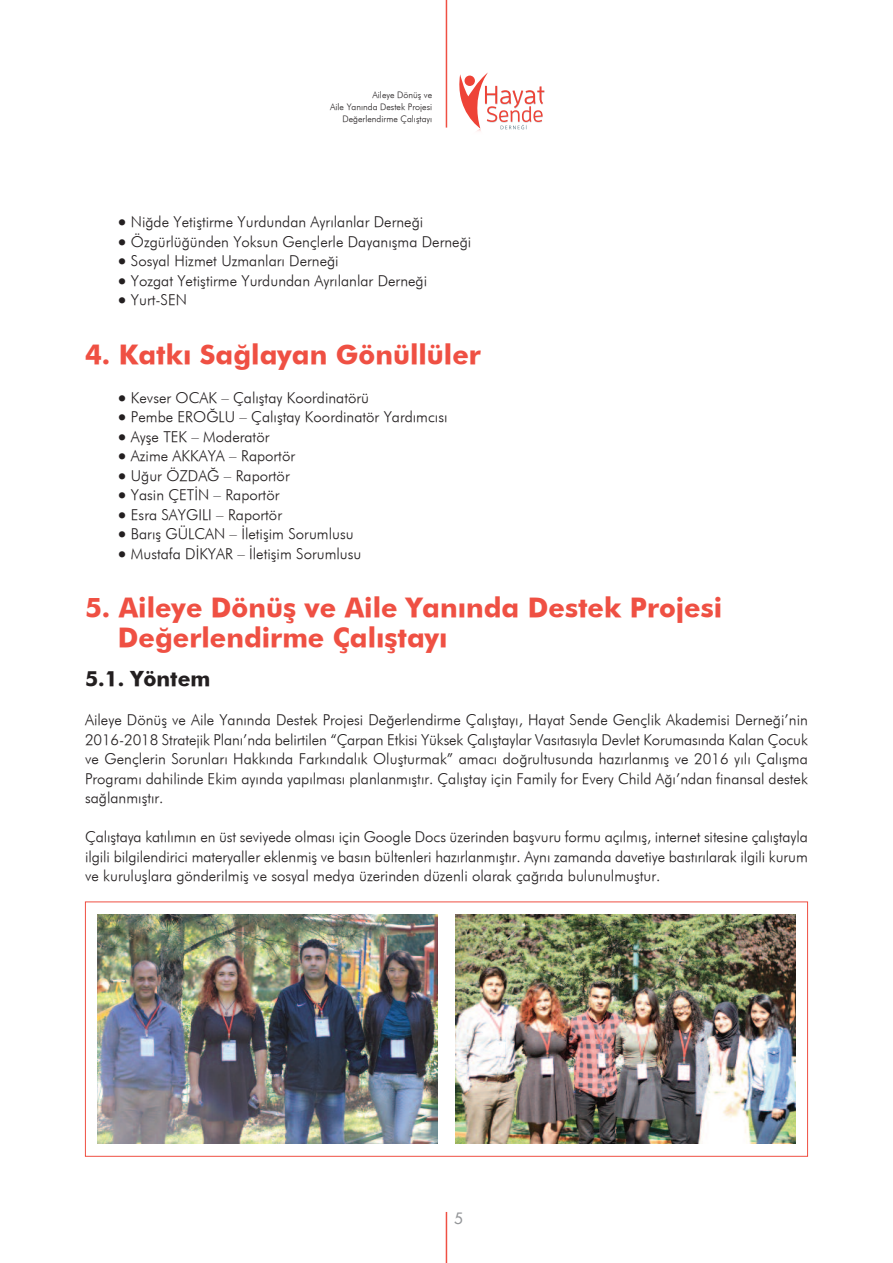
<style>
.page{position:relative;width:893px;height:1263px;background:#fff}
.page>*{position:absolute;margin:0;border:0;box-sizing:border-box;transform-origin:0 0}
.t1{font:27px/30px "Futura Bold BT";color:#ef5043}
.t2{font:21px "Futura Bold BT";color:#231f20}
.t3{font:15px/19.5px "Futura Light BT";color:#231f20;text-align:justify}
.t4{font:15px "Futura";color:#939598}
.t5{font:9px/12px "Futura Light BT";color:#231f20;text-align:right}
.s1{font-family:"Lucida Grande"}
</style>
<div class="page">
<div style="left:85px;top:901px;width:723px;height:256px;border:1px solid #ef5043"></div>
<hr style="left:446px;top:1212px;width:1px;height:51px;background:#ef5043">
<hr style="left:446px;top:0;width:1px;height:128px;background:#ef5043">
<img style="left:98px;top:914px;width:340px;height:230px">
<img style="left:455px;top:914px;width:340px;height:230px">
<svg style="left:459px;top:72px;width:86px;height:58px"></svg>
<p class="t5" style="left:330px;top:89px;width:104px">Aileye Dönüş ve<br>Aile Yanında Destek Projesi<br>Değerlendirme Çalıştayı</p>
<p class="t3" style="left:118px;top:212px;width:307px"><span class="s1">●</span> Niğde Yetiştirme Yurdundan Ayrılanlar Derneği</p>
<p class="t3" style="left:118px;top:231px;width:355px"><span class="s1">●</span> Özgürlüğünden Yoksun Gençlerle Dayanışma Derneği</p>
<p class="t3" style="left:118px;top:251px;width:222px"><span class="s1">●</span> Sosyal Hizmet Uzmanları Derneği</p>
<p class="t3" style="left:118px;top:270px;width:311px"><span class="s1">●</span> Yozgat Yetiştirme Yurdundan Ayrılanlar Derneği</p>
<p class="t3" style="left:118px;top:290px;width:71px"><span class="s1">●</span> Yurt-SEN</p>
<h1 class="t1" style="left:85px;top:339px;width:397px">4. Katkı Sağlayan Gönüllüler</h1>
<p class="t3" style="left:118px;top:387px;width:253px"><span class="s1">●</span> Kevser OCAK – Çalıştay Koordinatörü</p>
<p class="t3" style="left:118px;top:407px;width:331px"><span class="s1">●</span> Pembe EROĞLU – Çalıştay Koordinatör Yardımcısı</p>
<p class="t3" style="left:118px;top:426px;width:153px"><span class="s1">●</span> Ayşe TEK – Moderatör</p>
<p class="t3" style="left:118px;top:446px;width:179px"><span class="s1">●</span> Azime AKKAYA – Raportör</p>
<p class="t3" style="left:118px;top:465px;width:173px"><span class="s1">●</span> Uğur ÖZDAĞ – Raportör</p>
<p class="t3" style="left:118px;top:485px;width:163px"><span class="s1">●</span> Yasin ÇETİN – Raportör</p>
<p class="t3" style="left:118px;top:504px;width:166px"><span class="s1">●</span> Esra SAYGILI – Raportör</p>
<p class="t3" style="left:118px;top:524px;width:237px"><span class="s1">●</span> Barış GÜLCAN – İletişim Sorumlusu</p>
<p class="t3" style="left:118px;top:543px;width:245px"><span class="s1">●</span> Mustafa DİKYAR – İletişim Sorumlusu</p>
<h1 class="t1" style="left:118px;top:592px;width:606px;text-indent:-33px">5. Aileye Dönüş ve Aile Yanında Destek Projesi<br>Değerlendirme Çalıştayı</h1>
<h2 class="t2" style="left:85px;top:666px;width:127px">5.1. Yöntem</h2>
<p class="t3" style="left:85px;top:710px;width:724px">Aileye Dönüş ve Aile Yanında Destek Projesi Değerlendirme Çalıştayı, Hayat Sende Gençlik Akademisi Derneği’nin 2016-2018 Stratejik Planı’nda belirtilen “Çarpan Etkisi Yüksek Çalıştaylar Vasıtasıyla Devlet Korumasında Kalan Çocuk ve Gençlerin Sorunları Hakkında Farkındalık Oluşturmak” amacı doğrultusunda hazırlanmış ve 2016 yılı Çalışma Programı dahilinde Ekim ayında yapılması planlanmıştır. Çalıştay için Family for Every Child Ağı’ndan finansal destek sağlanmıştır.</p>
<p class="t3" style="left:85px;top:827px;width:724px">Çalıştaya katılımın en üst seviyede olması için Google Docs üzerinden başvuru formu açılmış, internet sitesine çalıştayla ilgili bilgilendirici materyaller eklenmiş ve basın bültenleri hazırlanmıştır. Aynı zamanda davetiye bastırılarak ilgili kurum ve kuruluşlara gönderilmiş ve sosyal medya üzerinden düzenli olarak çağrıda bulunulmuştur.</p>
<p class="t4" style="left:454px;top:1209px;width:10px">5</p>
</div>
